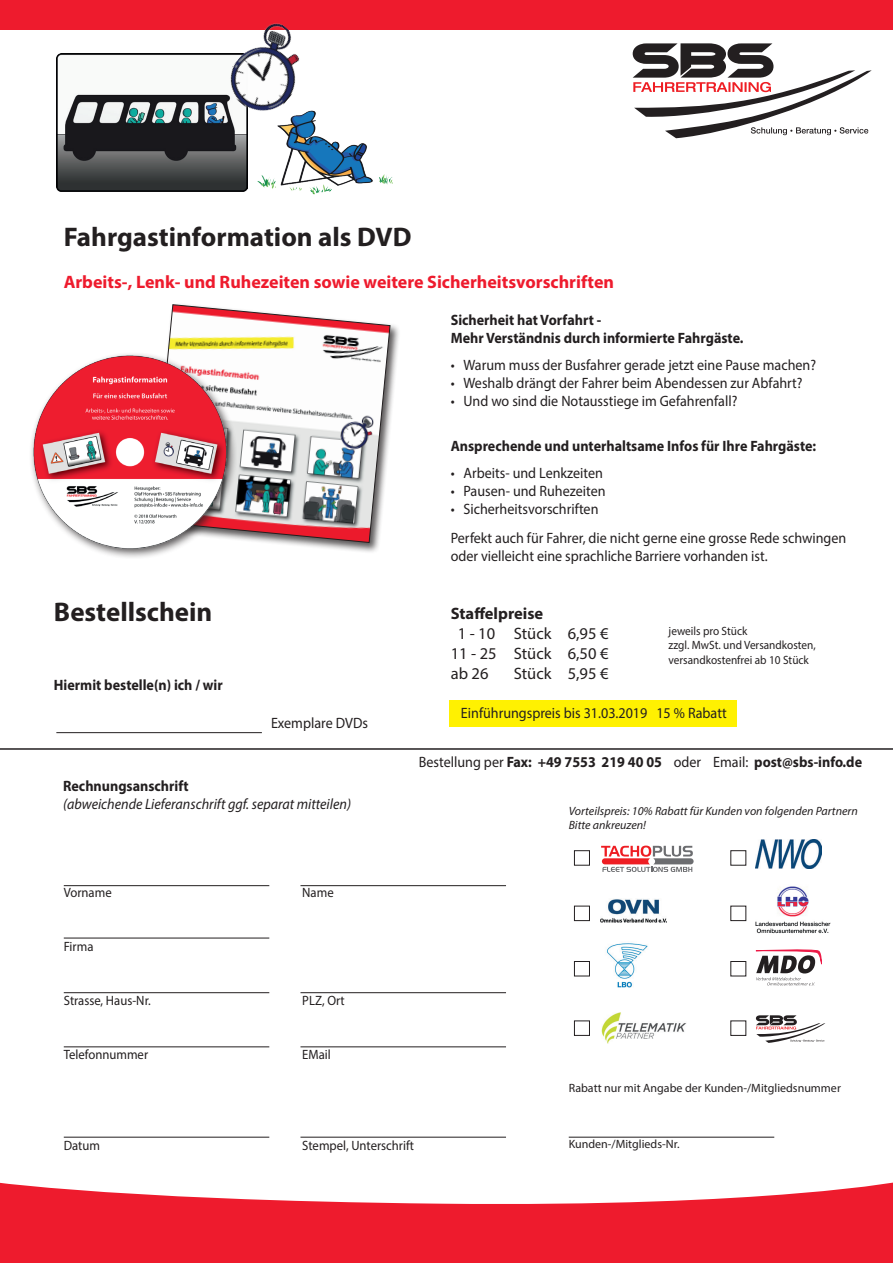
<style>
.page{position:relative;width:893px;height:1263px;background:#fff}
.page>*{position:absolute;margin:0;border:0;box-sizing:border-box;transform-origin:0 0}
.t1{font:700 27px "Myriad Pro";color:#231f20}
.t2{font:700 18px "Myriad Pro";color:#ee1b2d}
.t3{font:16.5px/19.8px "Myriad Pro";color:#231f20;text-align:justify}
.t4{font:700 16.5px "Myriad Pro";color:#231f20}
.t5{font:15px/28.5px "Myriad Pro";color:#231f20;scale:.94 1}
.t6{font:700 15px/18px "Myriad Pro";color:#231f20;scale:.94 1}
.t7{font:italic 15px "Myriad Pro";color:#231f20;scale:.94 1}
.t8{font:13.5px "Myriad Pro";color:#231f20;scale:.94 1}
.t9{font:12px/14.4px "Myriad Pro";color:#231f20;scale:.94 1}
.t10{font:italic 12px/14.4px "Myriad Pro";color:#231f20}
.t11{font:12px "Myriad Pro";color:#231f20}
.s1{font-weight:400}
</style>
<div class="page">
<div style="left:0;top:0;width:893px;height:30px;background:#ee1b2d"></div>
<svg style="left:633px;top:43px;width:239px;height:95px"></svg>
<svg style="left:0;top:1182px;width:893px;height:65px;fill:#ee1b2d"></svg>
<div style="left:0;top:1247px;width:893px;height:16px;background:#ee1b2d"></div>
<div style="left:150px;top:303px;width:251px;height:251px;background:#231f20;opacity:.75"></div>
<svg style="left:151px;top:304px;width:240px;height:239px"></svg>
<div style="left:29px;top:351px;width:208px;height:208px;background:#231f20;opacity:.75"></div>
<img style="left:32px;top:354px;width:197px;height:197px">
<img style="left:607px;top:943px;width:41px;height:45px">
<img style="left:756px;top:886px;width:74px;height:48px">
<img style="left:756px;top:840px;width:66px;height:28px">
<svg style="left:756px;top:950px;width:66px;height:36px"></svg>
<img style="left:601px;top:899px;width:66px;height:24px">
<svg style="left:601px;top:845px;width:93px;height:27px"></svg>
<img style="left:601px;top:1012px;width:85px;height:31px">
<div style="left:574px;top:850px;width:16px;height:15px;border:1px solid #231f20"></div>
<div style="left:730px;top:850px;width:16px;height:15px;border:1px solid #231f20"></div>
<div style="left:574px;top:906px;width:16px;height:15px;border:1px solid #231f20"></div>
<div style="left:574px;top:961px;width:16px;height:15px;border:1px solid #231f20"></div>
<div style="left:730px;top:906px;width:16px;height:15px;border:1px solid #231f20"></div>
<div style="left:730px;top:961px;width:16px;height:15px;border:1px solid #231f20"></div>
<div style="left:574px;top:1020px;width:16px;height:16px;border:1px solid #231f20"></div>
<hr style="left:64px;top:885px;width:205px;height:1px;background:#231f20">
<hr style="left:64px;top:938px;width:205px;height:1px;background:#231f20">
<hr style="left:64px;top:992px;width:205px;height:1px;background:#231f20">
<hr style="left:64px;top:1046px;width:205px;height:1px;background:#231f20">
<hr style="left:64px;top:1137px;width:205px;height:1px;background:#231f20">
<hr style="left:300px;top:885px;width:206px;height:1px;background:#231f20">
<hr style="left:56px;top:732px;width:206px;height:1px;background:#231f20">
<hr style="left:300px;top:992px;width:206px;height:1px;background:#231f20">
<hr style="left:300px;top:1046px;width:206px;height:1px;background:#231f20">
<hr style="left:300px;top:1137px;width:206px;height:1px;background:#231f20">
<hr style="left:569px;top:1137px;width:205px;height:1px;background:#231f20">
<hr style="left:0;top:748px;width:893px;height:2px;background:#231f20">
<img style="left:56px;top:54px;width:191px;height:138px">
<img style="left:218px;top:23px;width:82px;height:102px">
<img style="left:258px;top:107px;width:135px;height:88px">
<svg style="left:756px;top:1015px;width:69px;height:28px"></svg>
<div style="left:450px;top:701px;width:287px;height:26px;background:#fff101"></div>
<h1 class="t1" style="left:64px;top:219px;width:349px">Fahrgastinformation als DVD</h1>
<p class="t2" style="left:64px;top:271px;width:552px">Arbeits-, Lenk- und Ruhezeiten sowie weitere Sicherheitsvorschriften</p>
<h1 class="t1" style="left:54px;top:594px;width:160px">Bestellschein</h1>
<p class="t6" style="left:54px;top:675px;width:181px">Hiermit bestelle(n) ich / wir</p>
<p class="t5" style="left:271px;top:708px;width:105px">Exemplare DVDs</p>
<p class="t6" style="left:63px;top:777px;width:135px">Rechnungsanschrift</p>
<p class="t7" style="left:63px;top:795px;width:308px">(abweichende Lieferanschrift ggf. separat mitteilen)</p>
<p class="t8" style="left:64px;top:884px;width:52px">Vorname</p>
<p class="t8" style="left:302px;top:884px;width:35px">Name</p>
<p class="t8" style="left:64px;top:938px;width:33px">Firma</p>
<p class="t8" style="left:64px;top:992px;width:94px">Strasse, Haus-Nr.</p>
<p class="t8" style="left:302px;top:992px;width:47px">PLZ, Ort</p>
<p class="t8" style="left:64px;top:1046px;width:91px">Telefonnummer</p>
<p class="t8" style="left:302px;top:1046px;width:32px">EMail</p>
<p class="t6" style="left:451px;top:310px;width:313px">Sicherheit hat Vorfahrt -<br>Mehr Verständnis durch informierte Fahrgäste.</p>
<p class="t5" style="left:451px;top:350px;width:390px">• Warum muss der Busfahrer gerade jetzt eine Pause machen?</p>
<p class="t5" style="left:451px;top:368px;width:376px">• Weshalb drängt der Fahrer beim Abendessen zur Abfahrt?</p>
<p class="t5" style="left:451px;top:386px;width:306px">• Und wo sind die Notausstiege im Gefahrenfall?</p>
<p class="t6" style="left:451px;top:437px;width:390px">Ansprechende und unterhaltsame Infos für Ihre Fahrgäste:</p>
<p class="t5" style="left:451px;top:459px;width:163px">• Arbeits- und Lenkzeiten</p>
<p class="t5" style="left:451px;top:477px;width:166px">• Pausen- und Ruhezeiten</p>
<p class="t5" style="left:451px;top:495px;width:422px">• Sicherheitsvorschriften<br>Perfekt auch für Fahrer, die nicht gerne eine grosse Rede schwingen</p>
<p class="t5" style="left:451px;top:541px;width:339px">oder vielleicht eine sprachliche Barriere vorhanden ist.</p>
<p class="t4" style="left:451px;top:603px;width:94px">Staffelpreise</p>
<p class="t3" style="left:451px;top:623px;width:159px;text-indent:7px">1 - 10 Stück 6,95 € 11 - 25 Stück 6,50 € ab 26</p>
<p class="t3" style="left:514px;top:663px;width:96px">Stück 5,95 €</p>
<p class="t9" style="left:669px;top:623px;width:158px">jeweils pro Stück<br>zzgl. MwSt. und Versandkosten, versandkostenfrei ab 10 Stück</p>
<p class="t5" style="left:461px;top:699px;width:284px">Einführungspreis bis 31.03.2019 15 % Rabatt</p>
<p class="t6" style="left:419px;top:752px;width:473px"><span class="s1">Bestellung per</span> Fax: +49 7553 219 40 05 <span class="s1">oder Email:</span> post@sbs-info.de</p>
<p class="t10" style="left:569px;top:803px;width:291px">Vorteilspreis: 10% Rabatt für Kunden von folgenden Partnern<br>Bitte ankreuzen!</p>
<p class="t11" style="left:569px;top:1081px;width:274px">Rabatt nur mit Angabe der Kunden-/Mitgliedsnummer</p>
<p class="t8" style="left:64px;top:1137px;width:40px">Datum</p>
<p class="t8" style="left:302px;top:1137px;width:120px">Stempel, Unterschrift</p>
<p class="t11" style="left:569px;top:1137px;width:112px">Kunden-/Mitglieds-Nr.</p>
</div>
